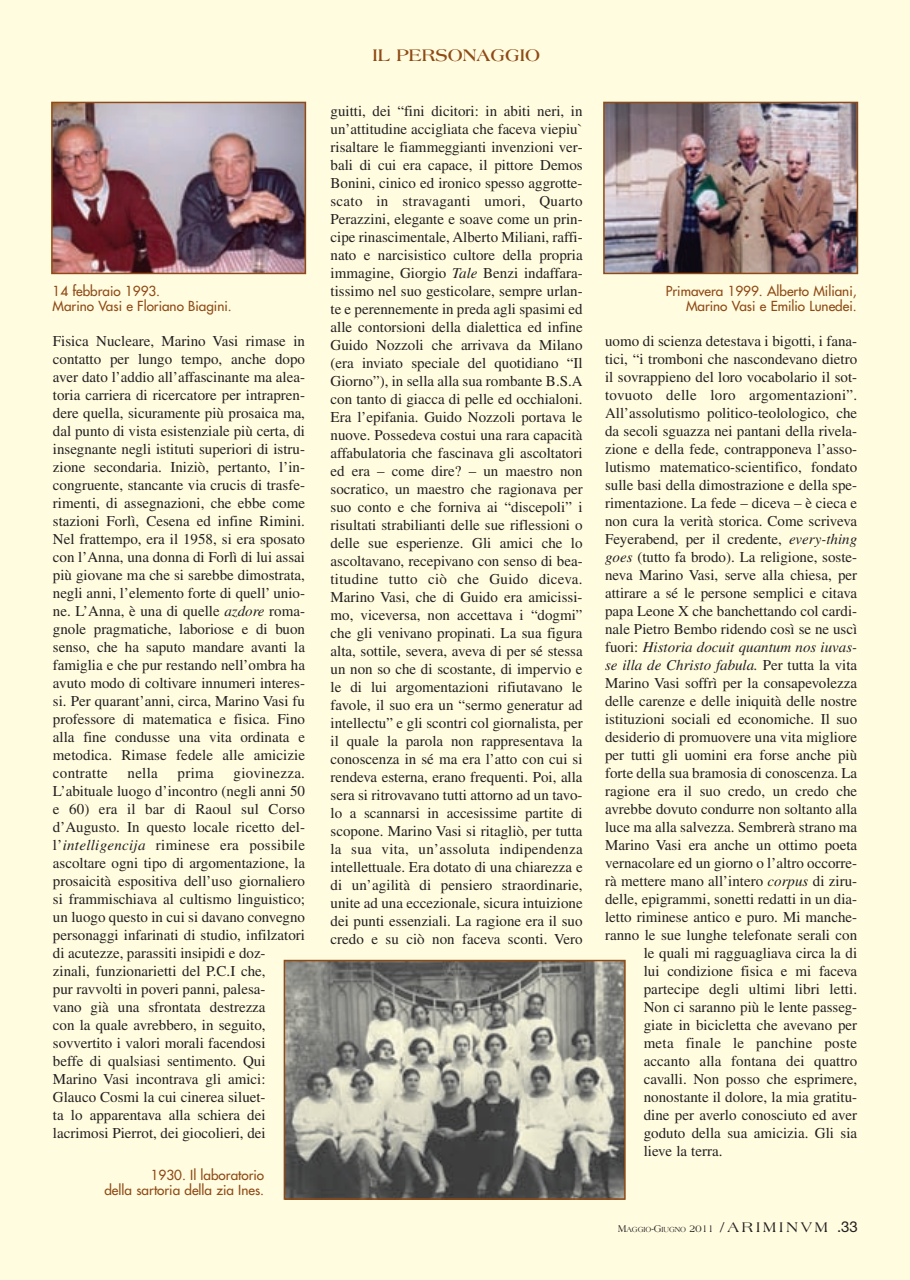
<style>
.page{position:relative;width:910px;height:1280px;background:#fffce0}
.page>*{position:absolute;margin:0;border:0;box-sizing:border-box;transform-origin:0 0}
.t1{font:700 18px "Americana";color:#8f4a15}
.t2{font:15px/18px "Times";color:#231f20;text-align:justify}
.t3{font:italic 15px "Times";color:#231f20}
.t4{font:15px "Times";letter-spacing:.02em;color:#231f20}
.t5{font:13.5px/15px "Futura";color:#8f4a15;text-align:right}
.t6{font:7.8px "Americana";color:#231f20;scale:.9 1}
.s1{font-style:italic}
.s2{font-style:normal}
.s3{font-size:10.5px}
.s4{font-size:15px}
.s5{font-family:"Helvetica Neue";font-size:15px}
</style>
<div class="page">
<img style="left:54px;top:105px;width:249px;height:166px">
<div style="left:51px;top:102px;width:255px;height:172px;border:2px solid #8f4a15"></div>
<img style="left:606px;top:105px;width:249px;height:166px">
<div style="left:603px;top:102px;width:255px;height:172px;border:2px solid #8f4a15"></div>
<img style="left:287px;top:963px;width:336px;height:234px">
<div style="left:284px;top:960px;width:342px;height:240px;border:2px solid #8f4a15"></div>
<p class="t1" style="left:372px;top:47px;width:169px">IL PERSONAGGIO</p>
<p class="t2" style="left:330px;top:104px;width:254px">guitti, dei “fini dicitori: in abiti neri, in un’attitudine accigliata che faceva viepiu` risaltare le fiammeggianti invenzioni ver&shy;bali di cui era capace, il pittore Demos Bonini, cinico ed ironico spesso aggrotte&shy;scato in stravaganti umori, Quarto Perazzini, elegante e soave come un prin&shy;cipe rinascimentale, Alberto Miliani, raffi&shy;nato e narcisistico cultore della propria immagine, Giorgio <span class="s1">Tale</span> Benzi indaffara&shy;tissimo nel suo gesticolare, sempre urlan&shy;te e perennemente in preda agli spasimi ed alle contorsioni della dialettica ed infine Guido Nozzoli che arrivava da Milano (era inviato speciale del quotidiano “Il Giorno”), in sella alla sua rombante B.S.A con tanto di giacca di pelle ed occhialoni.<br>Era l’epifania. Guido Nozzoli portava le nuove. Possedeva costui una rara capacità affabulatoria che fascinava gli ascoltatori ed era – come dire? – un maestro non socratico, un maestro che ragionava per suo conto e che forniva ai “discepoli” i risultati strabilianti delle sue riflessioni o delle sue esperienze. Gli amici che lo ascoltavano, recepivano con senso di bea&shy;titudine tutto ciò che Guido diceva.<br>Marino Vasi, che di Guido era amicissi&shy;mo, viceversa, non accettava i “dogmi” che gli venivano propinati. La sua figura alta, sottile, severa, aveva di per sé stessa un non so che di scostante, di impervio e le di lui argomentazioni rifiutavano le favole, il suo era un “sermo generatur ad intellectu” e gli scontri col giornalista, per il quale la parola non rappresentava la conoscenza in sé ma era l’atto con cui si rendeva esterna, erano frequenti. Poi, alla sera si ritrovavano tutti attorno ad un tavo&shy;lo a scannarsi in accesissime partite di scopone. Marino Vasi si ritagliò, per tutta la sua vita, un’assoluta indipendenza intellettuale. Era dotato di una chiarezza e di un’agilità di pensiero straordinarie, unite ad una eccezionale, sicura intuizione dei punti essenziali. La ragione era il suo credo e su ciò non faceva sconti. Vero</p>
<p class="t5" style="left:53px;top:284px;width:181px;text-align:left">14 febbraio 1993.<br>Marino Vasi e Floriano Biagini.</p>
<p class="t5" style="left:666px;top:284px;width:192px">Primavera 1999. Alberto Miliani,<br>Marino Vasi e Emilio Lunedei.</p>
<p class="t2" style="left:53px;top:334px;width:254px">Fisica Nucleare, Marino Vasi rimase in contatto per lungo tempo, anche dopo aver dato l’addio all’affascinante ma alea&shy;toria carriera di ricercatore per intrapren&shy;dere quella, sicuramente più prosaica ma, dal punto di vista esistenziale più certa, di insegnante negli istituti superiori di istru&shy;zione secondaria. Iniziò, pertanto, l’in&shy;congruente, stancante via crucis di trasfe&shy;rimenti, di assegnazioni, che ebbe come stazioni Forlì, Cesena ed infine Rimini.<br>Nel frattempo, era il 1958, si era sposato con l’Anna, una donna di Forlì di lui assai più giovane ma che si sarebbe dimostrata, negli anni, l’elemento forte di quell’ unio&shy;ne. L’Anna, è una di quelle <span class="s1">azdore</span> roma&shy;gnole pragmatiche, laboriose e di buon senso, che ha saputo mandare avanti la famiglia e che pur restando nell’ombra ha avuto modo di coltivare innumeri interes&shy;si. Per quarant’anni, circa, Marino Vasi fu professore di matematica e fisica. Fino alla fine condusse una vita ordinata e metodica. Rimase fedele alle amicizie contratte</p>
<p class="t2" style="left:605px;top:334px;width:254px">uomo di scienza detestava i bigotti, i fana-</p>
<p class="t2" style="left:605px;top:352px;width:254px">tici, “i tromboni che nascondevano dietro</p>
<p class="t2" style="left:605px;top:370px;width:254px">il sovrappieno del loro vocabolario il sot-</p>
<p class="t4" style="left:605px;top:390px;width:254px">tovuoto delle loro argomentazioni”.</p>
<p class="t2" style="left:605px;top:406px;width:254px">All’assolutismo politico-teolologico, che</p>
<p class="t2" style="left:605px;top:424px;width:254px">da secoli sguazza nei pantani della rivela-</p>
<p class="t2" style="left:605px;top:442px;width:254px">zione e della fede, contrapponeva l’asso-</p>
<p class="t2" style="left:605px;top:460px;width:254px">lutismo matematico-scientifico, fondato</p>
<p class="t2" style="left:605px;top:478px;width:254px">sulle basi della dimostrazione e della spe-</p>
<p class="t2" style="left:605px;top:496px;width:254px">rimentazione. La fede – diceva – è cieca e</p>
<p class="t2" style="left:605px;top:514px;width:254px">non cura la verità storica. Come scriveva</p>
<p class="t2" style="left:605px;top:532px;width:254px">Feyerabend, per il credente, <span class="s1">every-thing</span></p>
<p class="t2" style="left:605px;top:550px;width:254px"><span class="s1">goes</span> (tutto fa brodo). La religione, soste-</p>
<p class="t2" style="left:605px;top:568px;width:254px">neva Marino Vasi, serve alla chiesa, per</p>
<p class="t2" style="left:605px;top:586px;width:254px">attirare a sé le persone semplici e citava</p>
<p class="t2" style="left:605px;top:604px;width:254px">papa Leone X che banchettando col cardi-</p>
<p class="t2" style="left:605px;top:622px;width:254px">nale Pietro Bembo ridendo così se ne uscì</p>
<p class="t3" style="left:605px;top:642px;width:254px"><span class="s2">fuori:</span> Historia docuit quantum nos iuvas-</p>
<p class="t3" style="left:605px;top:660px;width:254px">se illa de Christo fabula. <span class="s2">Per tutta la vita</span></p>
<p class="t2" style="left:605px;top:676px;width:254px">Marino Vasi soffrì per la consapevolezza</p>
<p class="t2" style="left:605px;top:694px;width:254px">delle carenze e delle iniquità delle nostre</p>
<p class="t2" style="left:605px;top:712px;width:254px">istituzioni sociali ed economiche. Il suo</p>
<p class="t2" style="left:605px;top:730px;width:254px">desiderio di promuovere una vita migliore</p>
<p class="t2" style="left:605px;top:748px;width:254px">per tutti gli uomini era forse anche più</p>
<p class="t2" style="left:605px;top:766px;width:254px">forte della sua bramosia di conoscenza. La</p>
<p class="t2" style="left:605px;top:784px;width:254px">ragione era il suo credo, un credo che</p>
<p class="t2" style="left:605px;top:802px;width:254px">avrebbe dovuto condurre non soltanto alla</p>
<p class="t2" style="left:605px;top:820px;width:254px">luce ma alla salvezza. Sembrerà strano ma</p>
<p class="t2" style="left:605px;top:838px;width:254px">Marino Vasi era anche un ottimo poeta</p>
<p class="t2" style="left:605px;top:856px;width:254px">vernacolare ed un giorno o l’altro occorre-</p>
<p class="t2" style="left:605px;top:874px;width:254px">rà mettere mano all’intero <span class="s1">corpus</span> di ziru-</p>
<p class="t2" style="left:605px;top:892px;width:254px">delle, epigrammi, sonetti redatti in un dia-</p>
<p class="t2" style="left:605px;top:910px;width:254px">letto riminese antico e puro. Mi manche-</p>
<p class="t2" style="left:605px;top:928px;width:254px">ranno le sue lunghe telefonate serali con</p>
<p class="t2" style="left:644px;top:946px;width:215px">le quali mi ragguagliava circa la di</p>
<p class="t2" style="left:644px;top:964px;width:215px">lui condizione fisica e mi faceva</p>
<p class="t2" style="left:644px;top:982px;width:215px">partecipe degli ultimi libri letti.</p>
<p class="t2" style="left:644px;top:1000px;width:215px">Non ci saranno più le lente passeg-</p>
<p class="t2" style="left:644px;top:1018px;width:215px">giate in bicicletta che avevano per</p>
<p class="t4" style="left:644px;top:1038px;width:215px">meta finale le panchine poste</p>
<p class="t2" style="left:644px;top:1054px;width:215px">accanto alla fontana dei quattro</p>
<p class="t2" style="left:644px;top:1072px;width:215px">cavalli. Non posso che esprimere,</p>
<p class="t2" style="left:644px;top:1090px;width:215px">nonostante il dolore, la mia gratitu-</p>
<p class="t2" style="left:644px;top:1108px;width:215px">dine per averlo conosciuto ed aver</p>
<p class="t2" style="left:644px;top:1126px;width:215px">goduto della sua amicizia. Gli sia</p>
<p class="t2" style="left:644px;top:1144px;width:80px">lieve la terra.</p>
<p class="t2" style="left:53px;top:766px;width:254px;text-align:left;text-indent:181px">giovinezza.<br>L’abituale luogo d’incontro (negli anni 50 e 60) era il bar di Raoul sul Corso d’Augusto. In questo locale ricetto del&shy;l’<span class="s1">intelligencija</span> riminese era possibile ascoltare ogni tipo di argomentazione, la prosaicità espositiva dell’uso giornaliero si frammischiava al cultismo linguistico; un luogo questo in cui si davano convegno personaggi infarinati di studio, infilzatori di acutezze, parassiti insipidi e doz&shy;zinali, funzionarietti del P.C.I che,<br>pur ravvolti in poveri panni, palesa-<br>vano già una sfrontata destrezza<br>con la quale avrebbero, in seguito, sovvertito i valori morali facendosi<br>beffe di qualsiasi sentimento. Qui Marino Vasi incontrava gli amici:<br>Glauco Cosmi la cui cinerea siluet-<br>ta lo apparentava alla schiera dei lacrimosi Pierrot, dei giocolieri, dei</p>
<p class="t2" style="left:128px;top:766px;width:32px">nella</p>
<p class="t2" style="left:178px;top:766px;width:38px">prima</p>
<p class="t5" style="left:104px;top:1168px;width:161px">1930. Il laboratorio<br>della sartoria della zia Ines.</p>
<p class="t6" style="left:618px;top:1226px;width:268px"><span class="s3">M</span>AGGIO<span class="s3">-G</span>IUGNO <span class="s3">2011</span> <span class="s4">/ A R I M I N V M</span> <span class="s5">.33</span></p>
</div>
